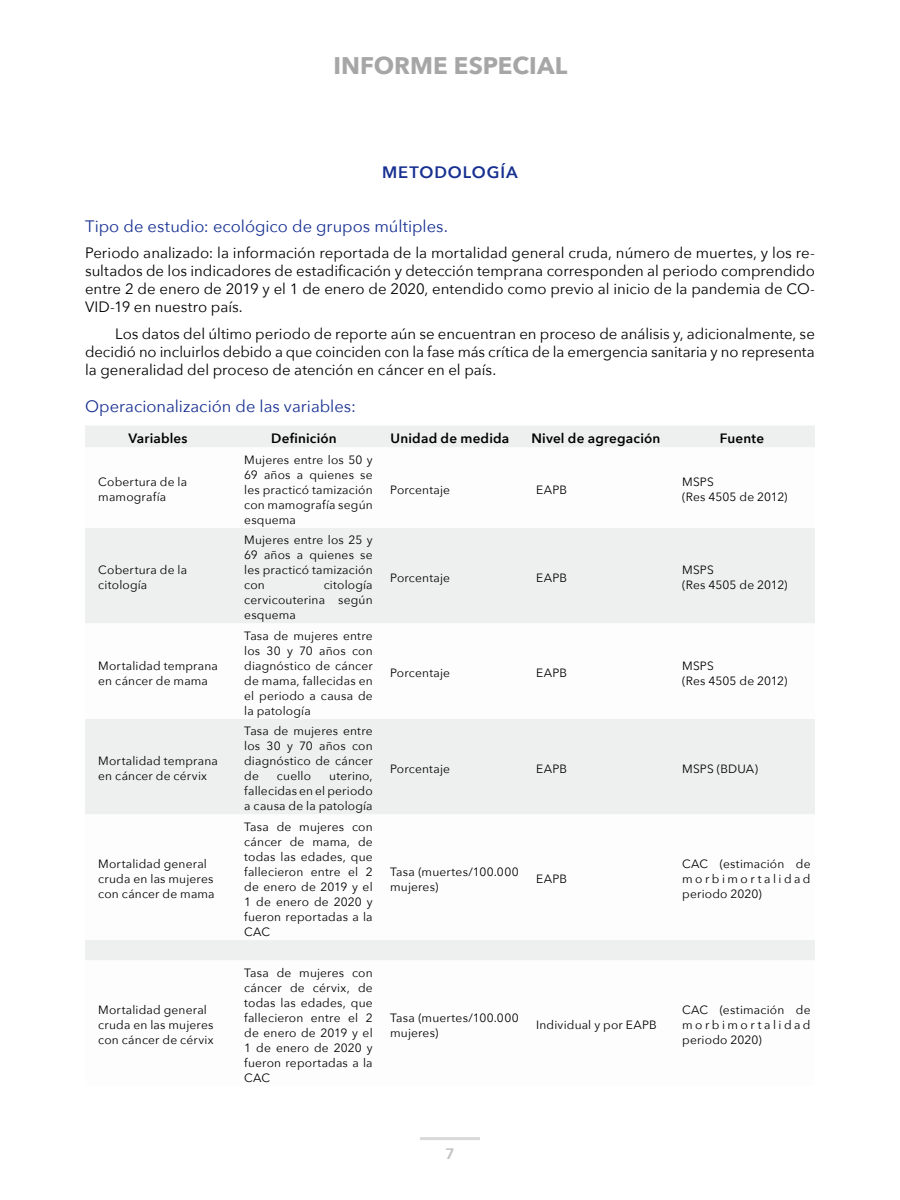
<style>
.page{position:relative;width:900px;height:1200px;background:#fff}
.page>*{position:absolute;margin:0;border:0;box-sizing:border-box;transform-origin:0 0}
.t1{font:700 24px "Avenir Next";color:#a6a6a6}
.t2{font:16.5px "Avenir Next";color:#173091}
.t3{font:600 16.5px "Avenir Next";letter-spacing:.055em;color:#173091}
.t4{font:15px/18px "Avenir Next";color:#000;text-align:justify}
.t5{font:600 15px "Avenir Next";color:#bfbfbf}
.t6{font:600 13.5px "Avenir Next";letter-spacing:.015em;color:#000}
.t7{font:12px/15px "Avenir Next";letter-spacing:.015em;color:#000}
</style>
<div class="page">
<hr style="left:420px;top:1137px;width:60px;height:3px;background:#d9d9d9">
<div style="left:85px;top:425px;width:730px;height:22px;background:#eef0f0"></div>
<svg style="left:85px;top:528px;width:730px;height:432px"></svg>
<h1 class="t1" style="left:333px;top:45px;width:235px">INFORME ESPECIAL</h1>
<h2 class="t3" style="left:382px;top:158px;width:137px">METODOLOGÍA</h2>
<h2 class="t2" style="left:85px;top:212px;width:364px">Tipo de estudio: ecológico de grupos múltiples.</h2>
<p class="t4" style="left:85px;top:243px;width:731px">Periodo analizado: la información reportada de la mortalidad general cruda, número de muertes, y los re&shy;sultados de los indicadores de estadificación y detección temprana corresponden al periodo comprendido entre 2 de enero de 2019 y el 1 de enero de 2020, entendido como previo al inicio de la pandemia de CO-VID-19 en nuestro país.</p>
<p class="t4" style="left:85px;top:324px;width:731px;text-indent:30px">Los datos del último periodo de reporte aún se encuentran en proceso de análisis y, adicionalmente, se decidió no incluirlos debido a que coinciden con la fase más crítica de la emergencia sanitaria y no representa la generalidad del proceso de atención en cáncer en el país.</p>
<h2 class="t2" style="left:85px;top:392px;width:273px">Operacionalización de las variables:</h2>
<p class="t6" style="left:128px;top:427px;width:61px">Variables</p>
<p class="t6" style="left:271px;top:427px;width:67px">Definición</p>
<p class="t6" style="left:391px;top:427px;width:120px">Unidad de medida</p>
<p class="t6" style="left:531px;top:427px;width:130px">Nivel de agregación</p>
<p class="t6" style="left:720px;top:427px;width:46px">Fuente</p>
<p class="t7" style="left:98px;top:474px;width:90px">Cobertura de la mamografía</p>
<p class="t7" style="left:244px;top:451px;width:130px;text-align:justify">Mujeres entre los 50 y 69 años a quienes se les practicó tamización con mamografía según esquema</p>
<p class="t7" style="left:390px;top:481px;width:61px">Porcentaje</p>
<p class="t7" style="left:536px;top:481px;width:32px">EAPB</p>
<p class="t7" style="left:682px;top:474px;width:107px">MSPS<br>(Res 4505 de 2012)</p>
<p class="t7" style="left:98px;top:562px;width:90px">Cobertura de la citología</p>
<p class="t7" style="left:98px;top:657px;width:121px">Mortalidad temprana en cáncer de mama</p>
<p class="t7" style="left:98px;top:753px;width:121px">Mortalidad temprana en cáncer de cérvix</p>
<p class="t7" style="left:98px;top:856px;width:118px">Mortalidad general cruda en las mujeres con cáncer de mama</p>
<p class="t7" style="left:98px;top:1002px;width:117px">Mortalidad general cruda en las mujeres con cáncer de cérvix</p>
<p class="t7" style="left:244px;top:532px;width:130px;text-align:justify">Mujeres entre los 25 y 69 años a quienes se les practicó tamización con</p>
<p class="t7" style="left:244px;top:577px;width:130px;text-align:justify;text-indent:79px">citología cervicouterina según esquema</p>
<p class="t7" style="left:244px;top:627px;width:130px;text-align:justify">Tasa de mujeres entre los 30 y 70 años con diagnóstico de cáncer de mama, fallecidas en el periodo a causa de la patología</p>
<p class="t7" style="left:244px;top:723px;width:130px;text-align:justify">Tasa de mujeres entre los 30 y 70 años con diagnóstico de cáncer de</p>
<p class="t7" style="left:277px;top:768px;width:36px">cuello</p>
<p class="t7" style="left:244px;top:768px;width:130px;text-align:justify;text-indent:85px">uterino, fallecidas en el periodo a causa de la patología</p>
<p class="t7" style="left:244px;top:819px;width:130px;text-align:justify">Tasa de mujeres con cáncer de mama, de todas las edades, que fallecieron entre el 2 de enero de 2019 y el 1 de enero de 2020 y fueron reportadas a la CAC</p>
<p class="t7" style="left:244px;top:965px;width:130px;text-align:justify">Tasa de mujeres con cáncer de cérvix, de todas las edades, que fallecieron entre el 2 de enero de 2019 y el 1 de enero de 2020 y fueron reportadas a la CAC</p>
<p class="t7" style="left:390px;top:569px;width:61px">Porcentaje</p>
<p class="t7" style="left:536px;top:569px;width:32px">EAPB</p>
<p class="t7" style="left:682px;top:562px;width:107px">MSPS<br>(Res 4505 de 2012)</p>
<p class="t7" style="left:390px;top:665px;width:61px">Porcentaje</p>
<p class="t7" style="left:536px;top:665px;width:32px">EAPB</p>
<p class="t7" style="left:682px;top:657px;width:107px">MSPS<br>(Res 4505 de 2012)</p>
<p class="t7" style="left:390px;top:760px;width:61px">Porcentaje</p>
<p class="t7" style="left:536px;top:760px;width:32px">EAPB</p>
<p class="t7" style="left:682px;top:760px;width:77px">MSPS (BDUA)</p>
<p class="t7" style="left:390px;top:864px;width:130px">Tasa (muertes/100.000 mujeres)</p>
<p class="t7" style="left:536px;top:871px;width:32px">EAPB</p>
<p class="t7" style="left:682px;top:856px;width:130px;text-align:justify">CAC (estimación de morbimortalidad periodo 2020)</p>
<p class="t7" style="left:390px;top:1010px;width:130px">Tasa (muertes/100.000 mujeres)</p>
<p class="t7" style="left:536px;top:1017px;width:122px">Individual y por EAPB</p>
<p class="t7" style="left:682px;top:1002px;width:130px;text-align:justify">CAC (estimación de morbimortalidad periodo 2020)</p>
<p class="t5" style="left:445px;top:1141px;width:11px">7</p>
</div>
